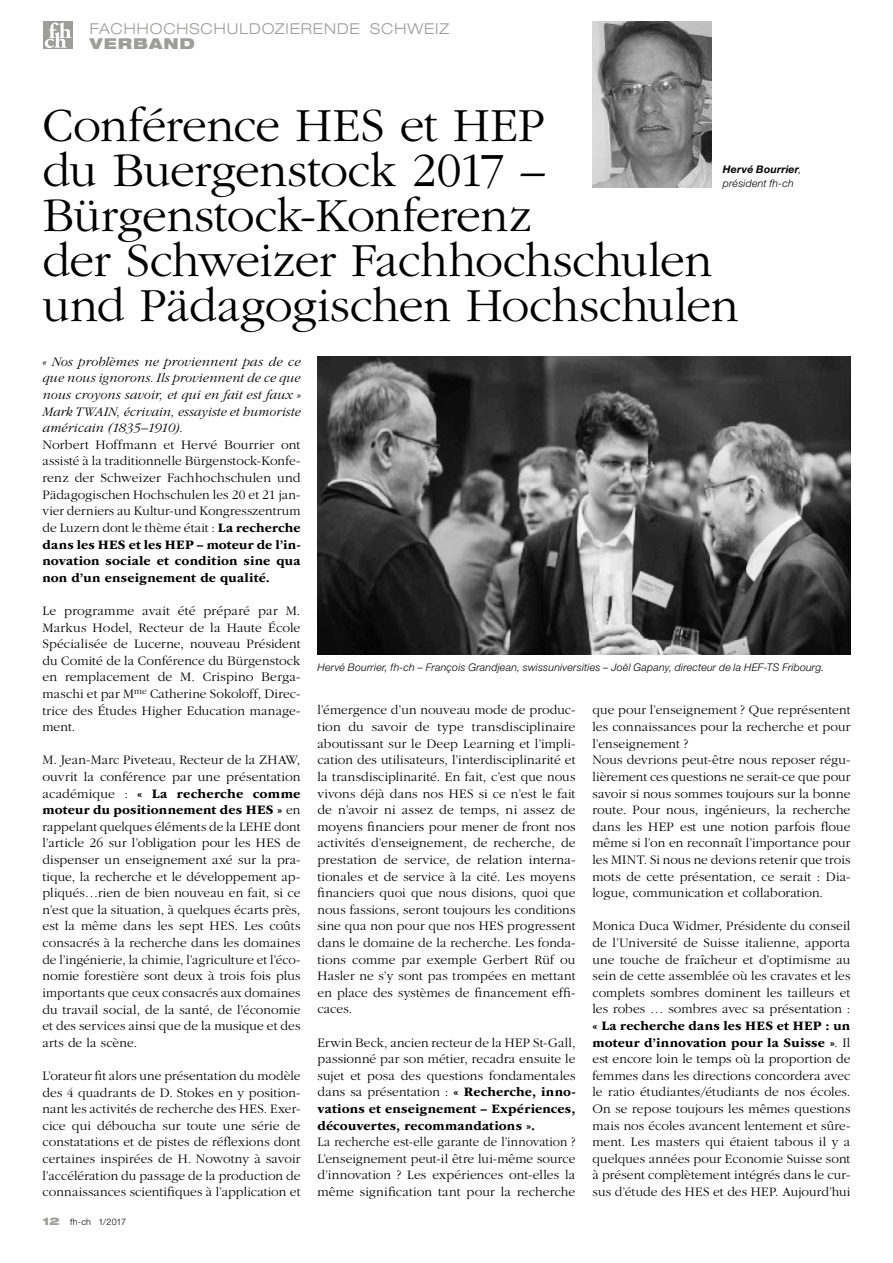
<style>
.page{position:relative;width:893px;height:1263px;background:#fff}
.page>*{position:absolute;margin:0;border:0;box-sizing:border-box;transform-origin:0 0}
.t1{font:300 49.5px/45px "ITC Garamond Std";letter-spacing:-.01em;color:#000}
.t2{font:300 expanded 15px "Helvetica Neue";letter-spacing:.065em;color:#9d9d9c}
.t3{font:900 expanded 15px "Helvetica Neue";letter-spacing:.07em;color:#9d9d9c}
.t4{font:300 13.5px/16.6px "ITC Garamond Std";letter-spacing:.005em;color:#000;text-align:justify}
.t5{font:italic 300 13.5px/16.6px "ITC Garamond Std";letter-spacing:.01em;color:#000;text-align:justify}
.t6{font:300 13.5px/16.6px "ITC Garamond Std";letter-spacing:.005em;color:#000;text-align:justify;scale:.96 1}
.t7{font:italic 300 10.5px/13.5px "Helvetica Neue";letter-spacing:.02em;color:#000}
.t8{font:300 9px "Helvetica Neue";letter-spacing:.01em;color:#000}
.s1{font-weight:700}
.s2{font-weight:900;font-stretch:expanded;font-size:10.5px;color:#9d9d9c}
</style>
<div class="page">
<div style="left:44px;top:21px;width:29px;height:28px;background:#9d9d9c"></div>
<svg style="left:45px;top:22px;width:26px;height:26px"></svg>
<img style="left:592px;top:21px;width:119px;height:166px">
<img style="left:317px;top:356px;width:533px;height:298px">
<p class="t2" style="left:90px;top:19px;width:344px">FACHHOCHSCH ULDOZIERENDE SCHWEIZ</p>
<p class="t3" style="left:90px;top:33px;width:106px">VERBAND</p>
<h1 class="t1" style="left:43px;top:104px;width:698px">Conférence HES et HEP<br>du Buergenstock 2017 –<br>Bürgenstock-Konferenz<br>der Schweizer Fachhochschulen und Pädagogischen Hochschulen</h1>
<p class="t7" style="left:723px;top:163px;width:80px"><span class="s1">Hervé Bourrier</span>, président fh-ch</p>
<p class="t5" style="left:43px;top:353px;width:259px">« Nos problèmes ne proviennent pas de ce que nous ignorons. Ils proviennent de ce que nous croyons savoir, et qui en fait est faux » Mark TWAIN, écrivain, essayiste et humoriste américain (1835–1910).</p>
<p class="t4" style="left:43px;top:436px;width:259px">Norbert Hoffmann et Hervé Bourrier ont assisté à la traditionnelle Bürgenstock-Konfe&shy;renz der Schweizer Fachhochschulen und Pädagogischen Hochschulen les 20 et 21 jan&shy;vier derniers au Kultur-und Kongresszentrum de Luzern dont le thème était : <span class="s1">La recherche dans les HES et les HEP – moteur de l’in&shy;novation sociale et condition sine qua non d’un enseignement de qualité.</span></p>
<p class="t4" style="left:43px;top:602px;width:259px">Le programme avait été préparé par M.<br>Markus Hodel, Recteur de la Haute École Spécialisée de Lucerne, nouveau Président du Comité de la Conférence du Bürgenstock en remplacement de M. Crispino Berga&shy;maschi et par M<sup>me</sup> Catherine Sokoloff, Direc&shy;trice des Études Higher Education manage&shy;ment.</p>
<p class="t4" style="left:43px;top:752px;width:260px">M. Jean-Marc Piveteau, Recteur de la ZHAW, ouvrit la conférence par une présentation académique : <span class="s1">« La recherche comme moteur du positionnement des HES »</span> en rappelant quelques éléments de la LEHE dont l’article 26 sur l’obligation pour les HES de dispenser un enseignement axé sur la pra&shy;tique, la recherche et le développement ap&shy;pliqués…rien de bien nouveau en fait, si ce n’est que la situation, à quelques écarts près, est la même dans les sept HES. Les coûts consacrés à la recherche dans les domaines de l’ingénierie, la chimie, l’agriculture et l’éco&shy;nomie forestière sont deux à trois fois plus importants que ceux consacrés aux domaines du travail social, de la santé, de l’économie et des services ainsi que de la musique et des arts de la scène.</p>
<p class="t4" style="left:43px;top:1067px;width:259px">L’orateur fit alors une présentation du modèle des 4 quadrants de D. Stokes en y position&shy;nant les activités de recherche des HES. Exer&shy;cice qui déboucha sur toute une série de constatations et de pistes de réflexions dont certaines inspirées de H. Nowotny à savoir l’accélération du passage de la production de connaissances scientifiques à l’application et</p>
<p class="t8" style="left:43px;top:1216px;width:85px"><span class="s2">12</span> fh-ch 1/2017</p>
<p class="t7" style="left:317px;top:660px;width:508px">Hervé Bourrier, fh-ch – François Grandjean, swissuniversities – Joël Gapany, directeur de la HEF-TS Fribourg.</p>
<p class="t4" style="left:317px;top:702px;width:260px">l’émergence d’un nouveau mode de produc&shy;tion du savoir de type transdisciplinaire aboutissant sur le Deep Learning et l’impli&shy;cation des utilisateurs, l’interdisciplinarité et la transdisciplinarité. En fait, c’est que nous vivons déjà dans nos HES si ce n’est le fait de n’avoir ni assez de temps, ni assez de moyens financiers pour mener de front nos activités d’enseignement, de recherche, de prestation de service, de relation interna&shy;tionales et de service à la cité. Les moyens financiers quoi que nous disions, quoi que nous fassions, seront toujours les conditions sine qua non pour que nos HES progressent dans le domaine de la recherche. Les fonda&shy;tions comme par exemple Gerbert Rüf ou Hasler ne s’y sont pas trompées en mettant en place des systèmes de financement effi&shy;caces.</p>
<p class="t4" style="left:317px;top:1034px;width:259px">Erwin Beck, ancien recteur de la HEP St-Gall, passionné par son métier, recadra ensuite le sujet et posa des questions fondamentales dans sa présentation : <span class="s1">« Recherche, inno&shy;vations et enseignement – Expériences, découvertes, recommandations ».</span></p>
<p class="t6" style="left:317px;top:1134px;width:270px">La recherche est-elle garante de l’innovation ?<br>L’enseignement peut-il être lui-même source d’innovation ? Les expériences ont-elles la même signification tant pour la recherche</p>
<p class="t4" style="left:592px;top:702px;width:259px;text-align:left">que pour l’enseignement ? Que représentent les connaissances pour la recherche et pour l’enseignement ?<br>Nous devrions peut-être nous reposer régu&shy;lièrement ces questions ne serait-ce que pour savoir si nous sommes toujours sur la bonne route. Pour nous, ingénieurs, la recherche dans les HEP est une notion parfois floue même si l’on en reconnaît l’importance pour les MINT. Si nous ne devions retenir que trois mots de cette présentation, ce serait : Dia&shy;logue, communication et collaboration.</p>
<p class="t4" style="left:592px;top:918px;width:259px">Monica Duca Widmer, Présidente du conseil de l’Université de Suisse italienne, apporta une touche de fraîcheur et d’optimisme au sein de cette assemblée où les cravates et les complets sombres dominent les tailleurs et les robes … sombres avec sa présentation :</p>
<p class="t4" style="left:592px;top:1018px;width:259px"><span class="s1">« La recherche dans les HES et HEP : un moteur d’innovation pour la Suisse »</span>. Il est encore loin le temps où la proportion de femmes dans les directions concordera avec le ratio étudiantes/étudiants de nos écoles.<br>On se repose toujours les mêmes questions mais nos écoles avancent lentement et sûre&shy;ment. Les masters qui étaient tabous il y a quelques années pour Economie Suisse sont à présent complètement intégrés dans le cur&shy;sus d’étude des HES et des HEP. Aujourd’hui</p>
</div>
